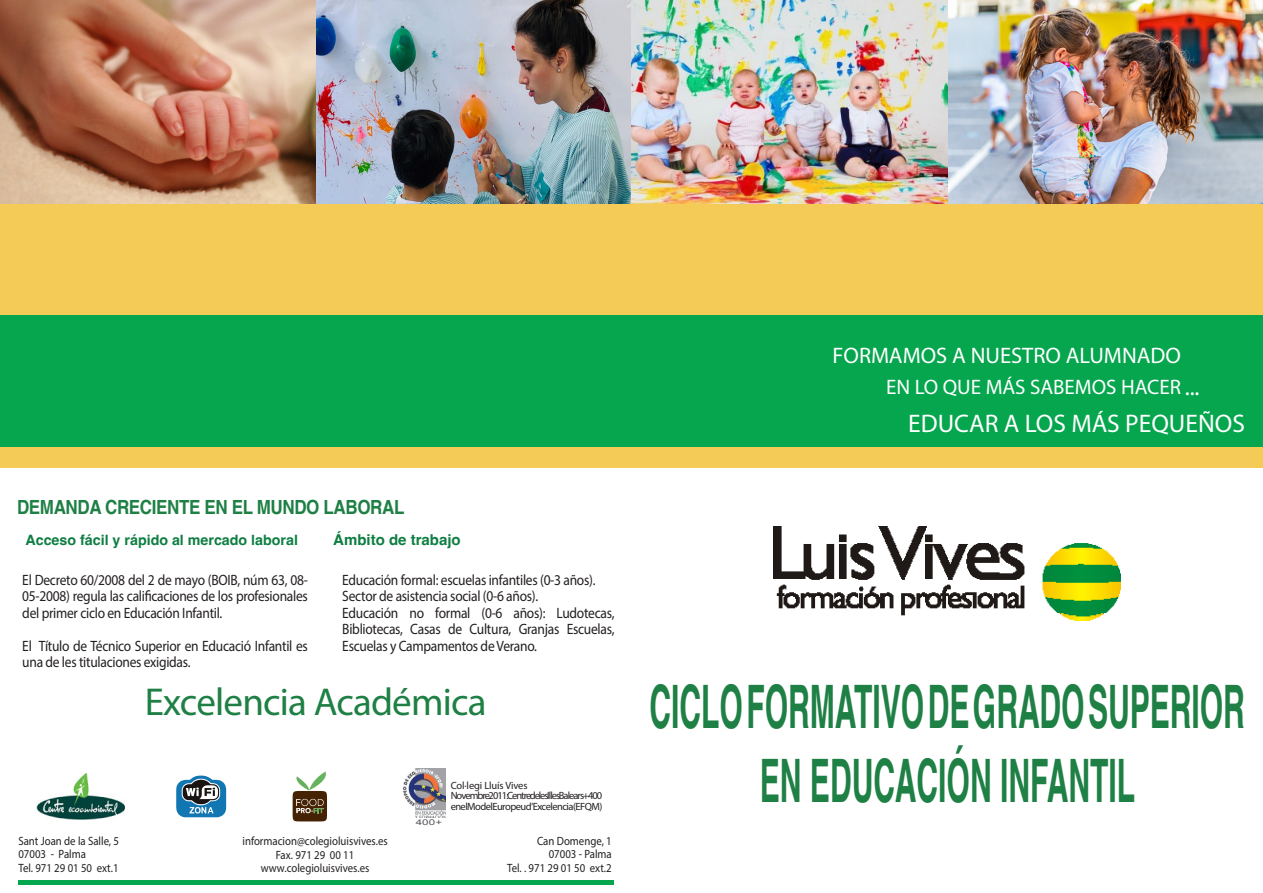
<style>
.page{position:relative;width:1263px;height:893px;background:#fff}
.page>*{position:absolute;margin:0;border:0;box-sizing:border-box;transform-origin:0 0}
.Titulo_SUPER_Gigante{font:700 60px/73.5px "Helvetica";color:#1e8044;text-align:center;scale:.5 1}
.Titulo_SUPER_Grande_-_blanco_-_3_-_Centr{font:39px "Myriad Pro";letter-spacing:-.02em;color:#1e8044}
.Titulo_SUPER_Grande_-_blanco_-_3{font:25.5px "Myriad Pro";color:#fff}
.Titulo_SUPER_Grande_-_blanco_-_2_-_I{font:24px "Myriad Pro";color:#fff}
.Titulo_SUPER_Grande_-_blanco_-_1{font:22.5px "Myriad Pro";color:#fff}
.Titulo_SUPER_Grande_-_blanco_-_2{font:21px "Myriad Pro";color:#fff}
.Titulo_Grande{font:700 19.5px "Helvetica";letter-spacing:-.02em;color:#1e8044;scale:.87 1}
.Texto_-_Justificado{font:15px/16.5px "Myriad Pro";letter-spacing:-.02em;color:#231f20;text-align:justify;scale:.9 1}
.Titulo_Grande_-_Pequeño{font:700 15px "Helvetica";color:#0e7e42}
.Titulo_Grande_-_Pequeño-2{font:700 14.25px "Helvetica";color:#0e7e42}
.Texto_-_Datos_Contacto_-_Centrado{font:12px "Myriad Pro";color:#231f20;scale:.9 1}
.Texto_-_Datos_Contacto_-_Izquierda{font:12px "Myriad Pro";color:#231f20;scale:.9 1}
.Texto_-_Datos_Contacto_-_Derecha{font:12px "Myriad Pro";color:#231f20;scale:.9 1}
.Texto_-_Calidad{font:10.5px/10.5px "Myriad Pro";letter-spacing:-.09em;color:#231f20}
.Texto_-_Calidad-2{font:10.5px "Myriad Pro";letter-spacing:-.055em;color:#231f20}
.t1{font:7.95px "Arial";color:#565459;scale:1.45 1}
</style>
<div class="page">
<img style="left:316px;top:0;width:317px;height:205px">
<img style="left:945px;top:0;width:318px;height:205px">
<img style="left:632px;top:1px;width:315px;height:204px">
<img style="left:0;top:0;width:316px;height:205px">
<div style="left:0;top:446px;width:1263px;height:22px;background:#f4cb57"></div>
<div style="left:0;top:205px;width:1263px;height:241px;background:#05a64d"></div>
<hr style="left:18px;top:880px;width:595px;height:4px;background:#05a64d">
<img style="left:404px;top:768px;width:41px;height:49px">
<img style="left:37px;top:773px;width:88px;height:47px">
<svg style="left:176px;top:776px;width:50px;height:41px"></svg>
<svg style="left:293px;top:771px;width:34px;height:50px"></svg>
<img style="left:774px;top:527px;width:347px;height:93px">
<div style="left:0;top:205px;width:1263px;height:110px;background:#f4cb57"></div>
<p class="Titulo_Grande" style="left:17px;top:496px;width:447px">DEMANDA CRECIENTE EN EL MUNDO LABORAL</p>
<p class="Titulo_Grande_-_Pequeño-2" style="left:26px;top:531px;width:274px">Acceso fácil y rápido al mercado laboral</p>
<p class="Texto_-_Justificado" style="left:22px;top:571px;width:319px">El Decreto 60/2008 del 2 de mayo (BOIB, núm 63, 08- 05-2008) regula las calificaciones de los profesionales del primer ciclo en Educación Infantil.</p>
<p class="Texto_-_Justificado" style="left:22px;top:637px;width:319px">El Título de Técnico Superior en Educació Infantil es una de les titulaciones exigidas.</p>
<p class="Titulo_Grande_-_Pequeño" style="left:333px;top:531px;width:129px">Ámbito de trabajo</p>
<p class="Texto_-_Justificado" style="left:342px;top:571px;width:283px">Educación formal: escuelas infantiles (0-3 años).</p>
<p class="Texto_-_Justificado" style="left:342px;top:588px;width:219px">Sector de asistencia social (0-6 años).</p>
<p class="Texto_-_Justificado" style="left:342px;top:604px;width:304px">Educación no formal (0-6 años): Ludotecas, Bibliotecas, Casas de Cultura, Granjas Escuelas, Escuelas y Campamentos de Verano.</p>
<p class="Titulo_SUPER_Grande_-_blanco_-_3_-_Centr" style="left:145px;top:678px;width:343px">Excelencia Académica</p>
<p class="Texto_-_Datos_Contacto_-_Izquierda" style="left:18px;top:833px;width:113px">Sant Joan de la Salle, 5</p>
<p class="Texto_-_Datos_Contacto_-_Izquierda" style="left:18px;top:847px;width:77px">07003 - Palma</p>
<p class="Texto_-_Datos_Contacto_-_Izquierda" style="left:18px;top:860px;width:113px">Tel. 971 29 01 50 ext.1</p>
<p class="Texto_-_Datos_Contacto_-_Centrado" style="left:242px;top:834px;width:163px">informacion@colegioluisvives.es</p>
<p class="Texto_-_Datos_Contacto_-_Centrado" style="left:276px;top:847px;width:89px">Fax. 971 29 00 11</p>
<p class="Texto_-_Datos_Contacto_-_Centrado" style="left:261px;top:861px;width:122px">www.colegioluisvives.es</p>
<p class="t1" style="left:416px;top:817px;width:20px">400+</p>
<p class="Texto_-_Calidad" style="left:451px;top:780px;width:153px">Col·legi Lluís Vives<br>Novembre 2011:Centre de les Illes Balears +400</p>
<p class="Texto_-_Calidad-2" style="left:451px;top:800px;width:153px">en el Model Europeu d’Excelencia (EFQM)</p>
<p class="Texto_-_Datos_Contacto_-_Derecha" style="left:537px;top:833px;width:84px">Can Domenge, 1</p>
<p class="Texto_-_Datos_Contacto_-_Derecha" style="left:549px;top:847px;width:72px">07003 - Palma</p>
<p class="Texto_-_Datos_Contacto_-_Derecha" style="left:507px;top:860px;width:118px">Tel. . 971 29 01 50 ext.2</p>
<p class="Titulo_SUPER_Grande_-_blanco_-_1" style="left:832px;top:341px;width:350px">FORMAMOS A NUESTRO ALUMNADO</p>
<p class="Titulo_SUPER_Grande_-_blanco_-_2" style="left:886px;top:374px;width:296px">EN LO QUE MÁS SABEMOS HACER</p>
<p class="Titulo_SUPER_Grande_-_blanco_-_3" style="left:908px;top:408px;width:338px">EDUCAR A LOS MÁS PEQUEÑOS</p>
<p class="Titulo_SUPER_Grande_-_blanco_-_2_-_I" style="left:1185px;top:372px;width:16px">...</p>
<p class="Titulo_SUPER_Gigante" style="left:649px;top:677px;width:1192px">CICLO FORMATIVO DE GRADO SUPERIOR<br>EN EDUCACIÓN INFANTIL</p>
</div>
